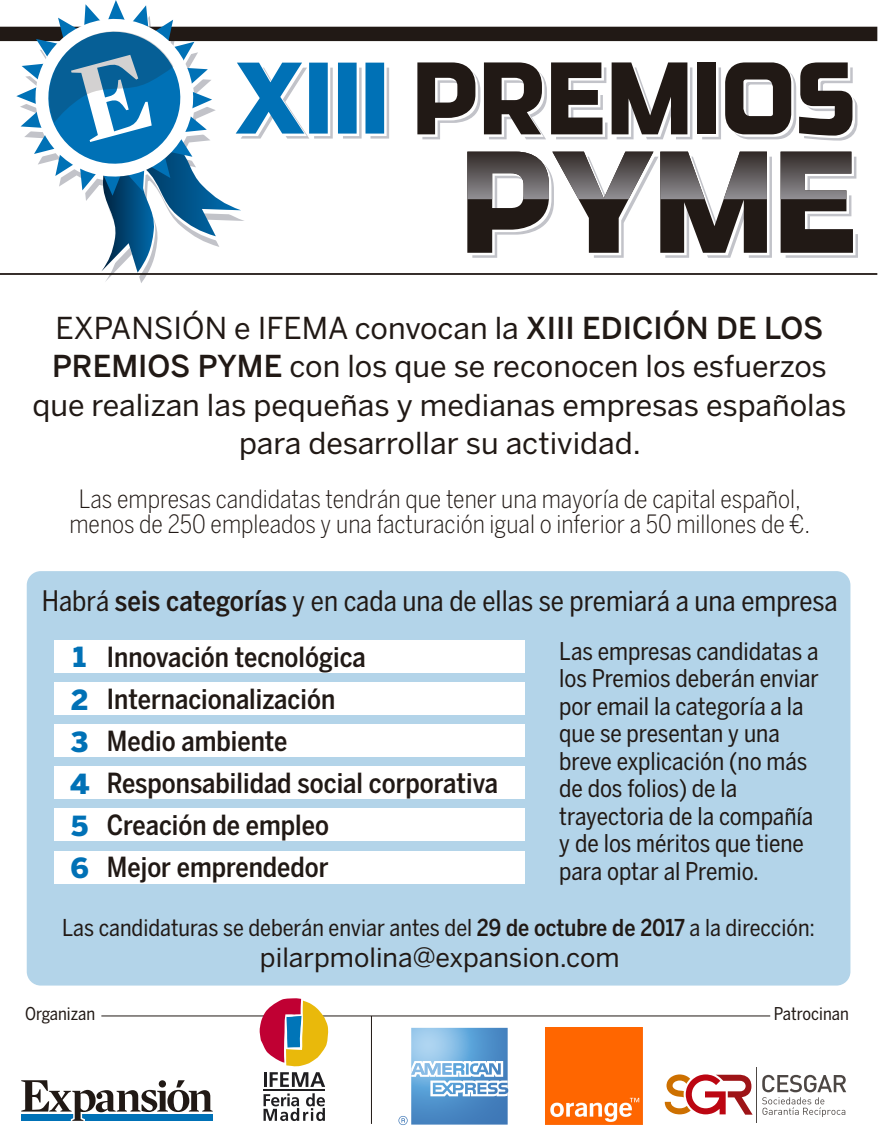
<style>
.page{position:relative;width:879px;height:1134px;background:#fff}
.page>*{position:absolute;margin:0;border:0;box-sizing:border-box;transform-origin:0 0}
.t1{font:30px/38.5px "Benton Sans";color:#211915;text-align:center}
.t2{font:28px "Benton Sans Cond";color:#211915}
.t3{font:500 27.5px/41.8px "Benton Sans Cond";color:#211915}
.t4{font:900 27.5px/42.2px "Benton Sans";color:#0071b6;text-align:justify}
.t5{font:26.25px "Benton Sans";color:#211915}
.t6{font:300 25px/25px "Benton Sans Cond";color:#211915;text-align:center}
.t7{font:24.25px/27.5px "Benton Sans Cond";color:#211915}
.t8{font:23px "Benton Sans Cond";color:#211915}
.t9{font:17.5px "Benton Sans Cond";color:#211915}
.s1{font-weight:500}
</style>
<div class="page">
<svg style="left:384px;top:65px;width:471px;height:190px"></svg>
<svg style="left:21px;top:1080px;width:192px;height:41px"></svg>
<div style="left:27px;top:571px;width:823px;height:414px;background:#b3d4e9;border-radius:14px"></div>
<div style="left:54px;top:640px;width:470px;height:32px;background:#fff"></div>
<div style="left:54px;top:682px;width:470px;height:33px;background:#fff"></div>
<div style="left:54px;top:724px;width:470px;height:33px;background:#fff"></div>
<div style="left:54px;top:766px;width:470px;height:33px;background:#fff"></div>
<div style="left:54px;top:809px;width:470px;height:32px;background:#fff"></div>
<div style="left:54px;top:851px;width:470px;height:32px;background:#fff"></div>
<hr style="left:0;top:273px;width:877px;height:2px;background:#211915">
<div style="left:0;top:27px;width:877px;height:14px;background:#211915"></div>
<hr style="left:371px;top:1016px;width:1px;height:108px;background:#211915">
<img style="left:545px;top:1028px;width:97px;height:97px">
<svg style="left:665px;top:1074px;width:87px;height:41px"></svg>
<hr style="left:756px;top:1066px;width:1px;height:56px;background:#4d4744">
<svg style="left:762px;top:1075px;width:84px;height:42px"></svg>
<svg style="left:417px;top:62px;width:58px;height:72px"></svg>
<svg style="left:484px;top:62px;width:58px;height:72px"></svg>
<svg style="left:551px;top:62px;width:51px;height:72px"></svg>
<svg style="left:611px;top:62px;width:76px;height:72px"></svg>
<div style="left:697px;top:62px;width:19px;height:72px;background:#211915"></div>
<svg style="left:725px;top:62px;width:66px;height:72px"></svg>
<svg style="left:799px;top:62px;width:53px;height:74px"></svg>
<svg style="left:467px;top:152px;width:386px;height:101px"></svg>
<svg style="left:16px;top:0;width:368px;height:273px"></svg>
<svg style="left:398px;top:1028px;width:110px;height:97px"></svg>
<hr style="left:311px;top:1015px;width:459px;height:1px;background:#211915">
<hr style="left:101px;top:1015px;width:172px;height:1px;background:#211915">
<hr style="left:263px;top:1090px;width:62px;height:1px;background:#1f1e21">
<svg style="left:263px;top:1093px;width:62px;height:28px"></svg>
<hr style="left:263px;top:1072px;width:3px;height:15px;background:#1f1e21">
<svg style="left:270px;top:1072px;width:55px;height:15px"></svg>
<svg style="left:259px;top:998px;width:69px;height:68px"></svg>
<p class="t1" style="left:32px;top:308px;width:815px">EXPANSIÓN e IFEMA convocan la <span class="s1">XIII EDICIÓN DE LOS PREMIOS PYME</span> con los que se reconocen los esfuerzos que realizan las pequeñas y medianas empresas españolas para desarrollar su actividad.</p>
<p class="t6" style="left:69px;top:487px;width:742px">Las empresas candidatas tendrán que tener una mayoría de capital español, menos de 250 empleados y una facturación igual o inferior a 50 millones de €.</p>
<p class="t2" style="left:42px;top:585px;width:797px">Habrá <span class="s1">seis categorías</span> y en cada una de ellas se premiará a una empresa</p>
<p class="t3" style="left:107px;top:636px;width:393px">Innovación tecnológica<br>Internacionalización<br>Medio ambiente<br>Responsabilidad social corporativa<br>Creación de empleo<br>Mejor emprendedor</p>
<p class="t7" style="left:559px;top:637px;width:261px">Las empresas candidatas a los Premios deberán enviar por email la categoría a la que se presentan y una breve explicación (no más de dos folios) de la trayectoria de la compañía y de los méritos que tiene para optar al Premio.</p>
<p class="t8" style="left:62px;top:914px;width:754px">Las candidaturas se deberán enviar antes del <span class="s1">29 de octubre de 2017</span> a la dirección:</p>
<p class="t5" style="left:260px;top:942px;width:361px">pilarpmolina@expansion.com</p>
<p class="t4" style="left:70px;top:636px;width:21px">1<br>2<br>3<br>4<br>5<br>6</p>
<p class="t9" style="left:25px;top:1004px;width:71px">Organizan</p>
<p class="t9" style="left:774px;top:1004px;width:77px">Patrocinan</p>
</div>
